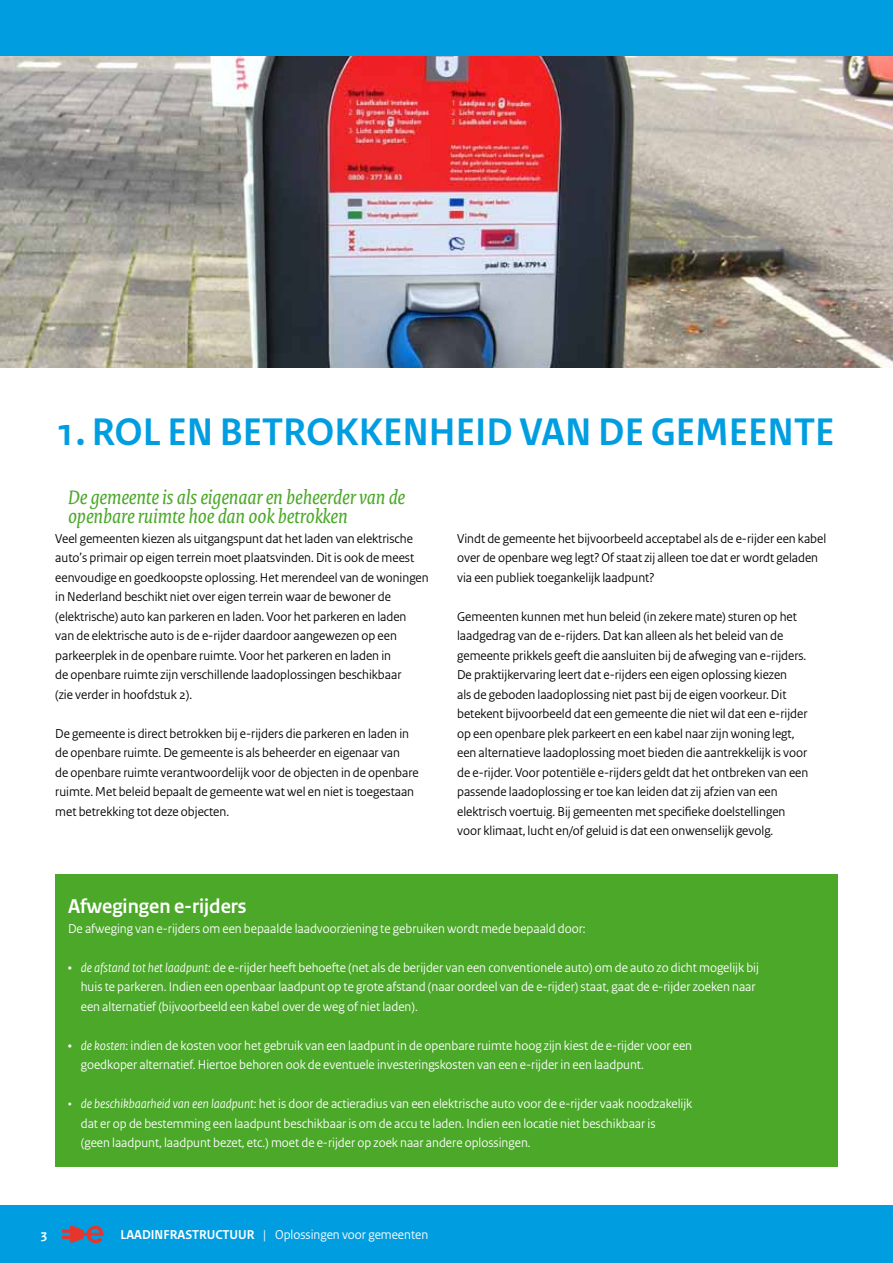
<style>
.page{position:relative;width:893px;height:1263px;background:#fff}
.page>*{position:absolute;margin:0;border:0;box-sizing:border-box;transform-origin:0 0}
.t1{font:700 40.5px "Rijksoverheid Sans";color:#009ee0}
.t2{font:italic 21px/19.5px "Rijksoverheid Serif";color:#4ba829}
.t3{font:700 21px "Rijksoverheid Sans";color:#fff}
.t4{font:13.5px/19.5px "Rijksoverheid Sans";color:#000}
.t5{font:13.5px/19.5px "Rijksoverheid Sans";color:#fff}
.t6{font:700 13.5px "Rijksoverheid Sans";color:#fff}
.s1{font-weight:700}
.s2{font-style:italic}
</style>
<div class="page">
<div style="left:0;top:1205px;width:893px;height:58px;background:#009ee0"></div>
<img style="left:0;top:55px;width:893px;height:312px">
<div style="left:0;top:0;width:893px;height:55px;background:#009ee0"></div>
<div style="left:55px;top:874px;width:783px;height:293px;background:#4ba829"></div>
<svg style="left:62px;top:1226px;width:41px;height:17px"></svg>
<h1 class="t1" style="left:55px;top:409px;width:781px">1. ROL EN BETROKKENHEI D VAN DE GEMEENTE</h1>
<h2 class="t2" style="left:68px;top:487px;width:339px">De gemeente is als eigenaar en beheerder van de openbare ruimte hoe dan ook betrokken</h2>
<p class="t4" style="left:55px;top:529px;width:375px">Veel gemeenten kiezen als uitgangspunt dat het laden van elektrische auto’s primair op eigen terrein moet plaatsvinden. Dit is ook de meest eenvoudige en goedkoopste oplossing. Het merendeel van de woningen in Nederland beschikt niet over eigen terrein waar de bewoner de (elektrische) auto kan parkeren en laden. Voor het parkeren en laden van de elektrische auto is de e-rijder daardoor aangewezen op een parkeerplek in de openbare ruimte. Voor het parkeren en laden in<br>de openbare ruimte zijn verschillende laadoplossingen beschikbaar<br>(zie verder in hoofdstuk 2).</p>
<p class="t4" style="left:55px;top:724px;width:365px">De gemeente is direct betrokken bij e-rijders die parkeren en laden in de openbare ruimte. De gemeente is als beheerder en eigenaar van<br>de openbare ruimte verantwoordelijk voor de objecten in de openbare ruimte. Met beleid bepaalt de gemeente wat wel en niet is toegestaan met betrekking tot deze objecten.</p>
<p class="t4" style="left:457px;top:529px;width:371px">Vindt de gemeente het bijvoorbeeld acceptabel als de e-rijder een kabel over de openbare weg legt? Of staat zij alleen toe dat er wordt geladen via een publiek toegankelijk laadpunt?</p>
<p class="t4" style="left:457px;top:607px;width:353px">Gemeenten kunnen met hun beleid (in zekere mate) sturen op het laadgedrag van de e-rijders. Dat kan alleen als het beleid van de gemeente prikkels geeft die aansluiten bij de afweging van e-rijders.<br>De praktijkervaring leert dat e-rijders een eigen oplossing kiezen<br>als de geboden laadoplossing niet past bij de eigen voorkeur. Dit betekent bijvoorbeeld dat een gemeente die niet wil dat een e-rijder op een openbare plek parkeert en een kabel naar zijn woning legt, een alternatieve laadoplossing moet bieden die aantrekkelijk is voor de e-rijder. Voor potentiële e-rijders geldt dat het ontbreken van een passende laadoplossing er toe kan leiden dat zij afzien van een elektrisch voertuig. Bij gemeenten met specifieke doelstellingen voor klimaat, lucht en/of geluid is dat een onwenselijk gevolg.</p>
<h2 class="t3" style="left:68px;top:895px;width:180px">AFWEGINGEN E-RIJDERS</h2>
<p class="t5" style="left:68px;top:919px;width:519px">De afweging van e-rijders om een bepaalde laadvoorziening te gebruiken wordt mede bepaald door:</p>
<p class="t5" style="left:81px;top:958px;width:680px;text-indent:-13px"><span class="s1">•</span> <span class="s2">de afstand tot het laadpunt</span>: de e-rijder heeft behoefte (net als de berijder van een conventionele auto) om de auto zo dicht mogelijk bij huis te parkeren. Indien een openbaar laadpunt op te grote afstand (naar oordeel van de e-rijder) staat, gaat de e-rijder zoeken naar een alternatief (bijvoorbeeld een kabel over de weg of niet laden).</p>
<p class="t5" style="left:81px;top:1036px;width:613px;text-indent:-13px"><span class="s1">•</span> <span class="s2">de kosten</span>: indien de kosten voor het gebruik van een laadpunt in de openbare ruimte hoog zijn kiest de e-rijder voor een goedkoper alternatief. Hiertoe behoren ook de eventuele investeringskosten van een e-rijder in een laadpunt.</p>
<p class="t5" style="left:81px;top:1094px;width:613px;text-indent:-13px">• <span class="s2">de beschikbaarheid van een laadpunt</span>: het is door de actieradius van een elektrische auto voor de e-rijder vaak noodzakelijk dat er op de bestemming een laadpunt beschikbaar is om de accu te laden. Indien een locatie niet beschikbaar is<br>(geen laadpunt, laadpunt bezet, etc.) moet de e-rijder op zoek naar andere oplossingen.</p>
<p class="t6" style="left:41px;top:1227px;width:8px">3</p>
<p class="t5" style="left:120px;top:1225px;width:309px"><span class="s1">LAADINFRASTRUCTUUR</span> | Oplossingen voor gemeenten</p>
</div>
